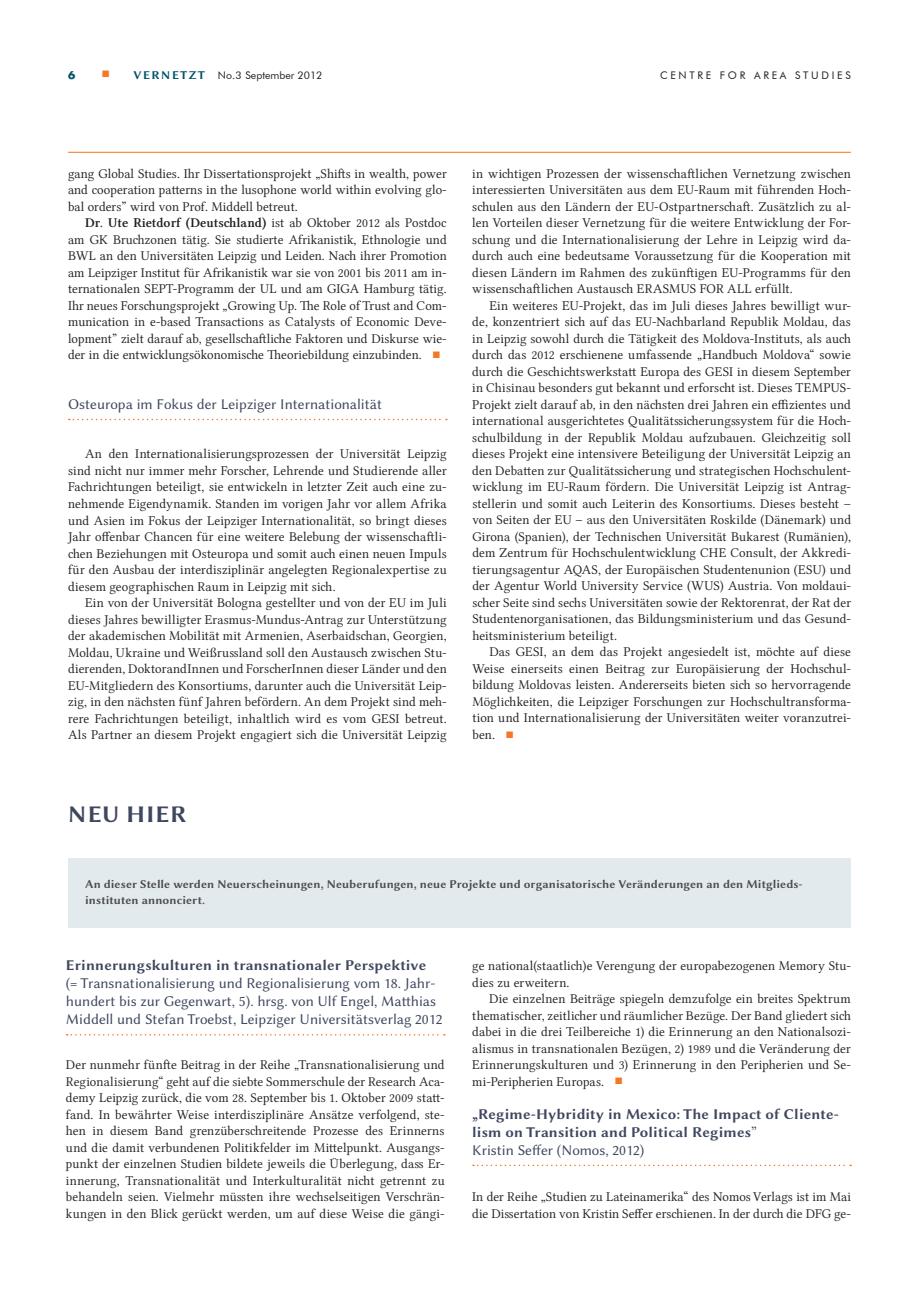
<style>
.page{position:relative;width:919px;height:1289px;background:#fff}
.page>*{position:absolute;margin:0;border:0;box-sizing:border-box;transform-origin:0 0}
.t1{font:24px "Lin Biolinum OB";letter-spacing:.03em;color:#3e475e}
.t2{font:15px/18px "Lin Biolinum O";color:#3e475e}
.t3{font:15px/18px "Lin Biolinum OB";letter-spacing:.01em;color:#3e475e}
.t4{font:13.5px/16.5px "Lin Libertine O";letter-spacing:.01em;color:#231f20;text-align:justify}
.t5{font:13.5px "Lin Libertine OB";letter-spacing:.005em;color:#231f20}
.t6{font:12px/16.5px "Lin Biolinum OB";letter-spacing:.005em;color:#4b4c4d}
.t7{font:12px "Lin Biolinum OB";color:#005368}
.t8{font:10.5px "Futura BT";color:#231f20}
.t9{font:10.5px "Futura BT";letter-spacing:.26em;color:#231f20}
.t10{font:700 10.5px "Futura";color:#005368}
.s1{font-family:"Lin Biolinum O";font-size:15px;color:#f47725}
.s2{font-family:"Lin Biolinum OB";font-size:12px;color:#005368}
.s3{font-family:"Lin Libertine O"}
.s4{font-size:15px;color:#f47725}
.s5{font-family:"Lin Biolinum O"}
</style>
<div class="page">
<hr style="left:68px;top:152px;width:782px;height:1px;background:#f47725">
<svg style="left:69px;top:419px;width:378px;height:1px"></svg>
<svg style="left:67px;top:1034px;width:378px;height:1px"></svg>
<div style="left:68px;top:858px;width:782px;height:69px;background:#e3eaee"></div>
<svg style="left:473px;top:1164px;width:378px;height:2px"></svg>
<p class="t10" style="left:68px;top:68px;width:9px">6</p>
<p class="t7" style="left:101px;top:66px;width:50px"><span class="s1">■</span> VERNE</p>
<p class="t8" style="left:180px;top:69px;width:144px"><span class="s2">TZT</span> No.3 September 2012</p>
<p class="t9" style="left:660px;top:69px;width:192px">CENTRE FOR AREA STUDIES</p>
<p class="t4" style="left:68px;top:166px;width:380px">gang Global Studies. Ihr Dissertationsprojekt „Shifts in wealth, power and cooperation patterns in the lusophone world within evolving glo&shy;bal orders” wird von Prof. Middell betreut.</p>
<p class="t5" style="left:85px;top:215px;width:363px">Dr. Ute Rietdorf (Deutschland) <span class="s3">ist ab Oktober 2012 als Postdoc</span></p>
<p class="t4" style="left:68px;top:232px;width:380px">am GK Bruchzonen tätig. Sie studierte Afrikanistik, Ethnologie und BWL an den Universitäten Leipzig und Leiden. Nach ihrer Promotion am Leipziger Institut für Afrikanistik war sie von 2001 bis 2011 am in&shy;ternationalen SEPT-Programm der UL und am GIGA Hamburg tätig.<br>Ihr neues Forschungsprojekt „Growing Up. The Role of Trust and Com&shy;munication in e-based Transactions as Catalysts of Economic Deve&shy;lopment” zielt darauf ab, gesellschaftliche Faktoren und Diskurse wie&shy;der in die entwicklungsökonomische Theoriebildung einzubinden. <span class="s4">■</span></p>
<p class="t2" style="left:68px;top:395px;width:316px">Osteuropa im Fokus der Leipziger Internationalität</p>
<p class="t4" style="left:68px;top:446px;width:380px;text-indent:17px">An den Internationalisierungsprozessen der Universität Leipzig sind nicht nur immer mehr Forscher, Lehrende und Studierende aller Fachrichtungen beteiligt, sie entwickeln in letzter Zeit auch eine zu&shy;nehmende Eigendynamik. Standen im vorigen Jahr vor allem Afrika und Asien im Fokus der Leipziger Internationalität, so bringt dieses Jahr offenbar Chancen für eine weitere Belebung der wissenschaftli&shy;chen Beziehungen mit Osteuropa und somit auch einen neuen Impuls für den Ausbau der interdisziplinär angelegten Regionalexpertise zu diesem geographischen Raum in Leipzig mit sich.</p>
<p class="t4" style="left:68px;top:595px;width:380px;text-indent:17px">Ein von der Universität Bologna gestellter und von der EU im Juli dieses Jahres bewilligter Erasmus-Mundus-Antrag zur Unterstützung der akademischen Mobilität mit Armenien, Aserbaidschan, Georgien, Moldau, Ukraine und Weißrussland soll den Austausch zwischen Stu&shy;dierenden, DoktorandInnen und ForscherInnen dieser Länder und den EU-Mitgliedern des Konsortiums, darunter auch die Universität Leip&shy;zig, in den nächsten fünf Jahren befördern. An dem Projekt sind meh&shy;rere Fachrichtungen beteiligt, inhaltlich wird es vom GESI betreut.<br>Als Partner an diesem Projekt engagiert sich die Universität Leipzig</p>
<h1 class="t1" style="left:68px;top:797px;width:120px">Neu hier</h1>
<p class="t4" style="left:472px;top:166px;width:380px">in wichtigen Prozessen der wissenschaftlichen Vernetzung zwischen interessierten Universitäten aus dem EU-Raum mit führenden Hoch&shy;schulen aus den Ländern der EU-Ostpartnerschaft. Zusätzlich zu al&shy;len Vorteilen dieser Vernetzung für die weitere Entwicklung der For&shy;schung und die Internationalisierung der Lehre in Leipzig wird da&shy;durch auch eine bedeutsame Voraussetzung für die Kooperation mit diesen Ländern im Rahmen des zukünftigen EU-Programms für den wissenschaftlichen Austausch ERA SMUS FOR ALL</p>
<p class="t4" style="left:755px;top:281px;width:39px">erfüllt.</p>
<p class="t4" style="left:489px;top:297px;width:363px">Ein weiteres EU-Projekt, das im Juli dieses Jahres bewilligt wur-</p>
<p class="t4" style="left:472px;top:314px;width:380px">de, konzentriert sich auf das EU-Nachbarland Republik Moldau, das</p>
<p class="t4" style="left:472px;top:330px;width:380px">in Leipzig sowohl durch die Tätigkeit des Moldova-Instituts, als auch</p>
<p class="t4" style="left:472px;top:347px;width:380px">durch das 2012 erschienene umfassende „Handbuch Moldova“ sowie</p>
<p class="t4" style="left:472px;top:363px;width:380px">durch die Geschichtswerkstatt Europa des GESI in diesem September</p>
<p class="t4" style="left:472px;top:380px;width:380px">in Chisinau besonders gut bekannt und erforscht ist. Dieses TEMPUS-</p>
<p class="t4" style="left:472px;top:396px;width:380px">Projekt zielt darauf ab, in den nächsten drei Jahren ein effizientes und</p>
<p class="t4" style="left:472px;top:413px;width:380px">international ausgerichtetes Qualitätssicherungssystem für die Hoch-</p>
<p class="t4" style="left:472px;top:429px;width:380px">schulbildung in der Republik Moldau aufzubauen. Gleichzeitig soll</p>
<p class="t4" style="left:472px;top:446px;width:380px">dieses Projekt eine intensivere Beteiligung der Universität Leipzig an</p>
<p class="t4" style="left:472px;top:462px;width:380px">den Debatten zur Qualitätssicherung und strategischen Hochschulent-</p>
<p class="t4" style="left:472px;top:479px;width:380px">wicklung im EU-Raum fördern. Die Universität Leipzig ist Antrag-</p>
<p class="t4" style="left:472px;top:495px;width:380px">stellerin und somit auch Leiterin des Konsortiums. Dieses besteht –</p>
<p class="t4" style="left:472px;top:512px;width:380px">von Seiten der EU – aus den Universitäten Roskilde (Dänemark) und</p>
<p class="t4" style="left:472px;top:528px;width:380px">Girona (Spanien), der Technischen Universität Bukarest (Rumänien),</p>
<p class="t4" style="left:472px;top:545px;width:380px">dem Zentrum für Hochschulentwicklung CHE Consult, der Akkredi-</p>
<p class="t4" style="left:472px;top:561px;width:380px">tierungsagentur AQAS, der Europäischen Studentenunion (ESU) und</p>
<p class="t4" style="left:472px;top:578px;width:380px">der Agentur World University Service (WUS) Austria. Von moldaui-</p>
<p class="t4" style="left:472px;top:594px;width:380px">scher Seite sind sechs Universitäten sowie der Rektorenrat, der Rat der</p>
<p class="t4" style="left:472px;top:611px;width:380px">Studentenorganisationen, das Bildungsministerium und das Gesund-</p>
<p class="t4" style="left:472px;top:627px;width:146px">heitsministerium beteiligt.</p>
<p class="t4" style="left:489px;top:644px;width:363px">Das GESI, an dem das Projekt angesiedelt ist, möchte auf diese</p>
<p class="t4" style="left:472px;top:660px;width:380px">Weise einerseits einen Beitrag zur Europäisierung der Hochschul-</p>
<p class="t4" style="left:472px;top:677px;width:380px">bildung Moldovas leisten. Andererseits bieten sich so hervorragende</p>
<p class="t4" style="left:472px;top:693px;width:380px">Möglichkeiten, die Leipziger Forschungen zur Hochschultransforma-</p>
<p class="t4" style="left:472px;top:710px;width:380px">tion und Internationalisierung der Universitäten weiter voranzutrei-</p>
<p class="t4" style="left:472px;top:726px;width:43px">ben. <span class="s1">■</span></p>
<p class="t6" style="left:85px;top:874px;width:719px">An dieser Stelle werden N euerscheinungen, N euberufungen, neue Projekte und organisatorische Veränderungen an den Mitglieds&shy;instituten annonciert.</p>
<p class="t3" style="left:66px;top:955px;width:362px">Erinnerungskulturen in transnationaler Perspektive</p>
<p class="t2" style="left:66px;top:974px;width:378px">(= Transnationalisierung und Regionalisierung vom 18. Jahr&shy;hundert bis zur Gegenwart, 5). hrsg. von Ulf Engel, Matthias<br>Middell und Stefan Troebst, Leipziger Universitätsverlag 2012</p>
<p class="t4" style="left:66px;top:1057px;width:380px">Der nunmehr fünfte Beitrag in der Reihe „Transnationalisierung und Regionalisierung“ geht auf die siebte Sommerschule der Research Aca&shy;demy Leipzig zurück, die vom 28. September bis 1. Oktober 2009 statt&shy;fand. In bewährter Weise interdisziplinäre Ansätze verfolgend, ste&shy;hen in diesem Band grenzüberschreitende Prozesse des Erinnerns und die damit verbundenen Politikfelder im Mittelpunkt. Ausgangs&shy;punkt der einzelnen Studien bildete jeweils die Überlegung, dass Er&shy;innerung, Transnationalität und Interkulturalität nicht getrennt zu behandeln seien. Vielmehr müssten ihre wechselseitigen Verschrän&shy;kungen in den Blick gerückt werden, um auf diese Weise die gängi-</p>
<p class="t4" style="left:472px;top:958px;width:380px">ge national(staatlich)e Verengung der europabezogenen Memory Stu&shy;dies zu erweitern.</p>
<p class="t4" style="left:472px;top:991px;width:380px;text-indent:17px">Die einzelnen Beiträge spiegeln demzufolge ein breites Spektrum thematischer, zeitlicher und räumlicher Bezüge. Der Band gliedert sich dabei in die drei Teilbereiche 1) die Erinnerung an den Nationalsozi&shy;alismus in transnationalen Bezügen, 2) 1989 und die Veränderung der Erinnerungskulturen und 3) Erinnerung in den Peripherien und Se&shy;mi-Peripherien Europas. <span class="s1">■</span></p>
<p class="t3" style="left:472px;top:1104px;width:368px">„Regime-Hybridity in Mexico: The I mpact of Cliente&shy;lism on Transition and Political Regimes<span class="s5">”</span></p>
<p class="t2" style="left:472px;top:1141px;width:173px">Kristin Seffer (Nomos, 2012)</p>
<p class="t4" style="left:472px;top:1189px;width:380px">In der Reihe „Studien zu Lateinamerika“ des Nomos Verlags ist im Mai die Dissertation von Kristin Seffer erschienen. In der durch die DFG ge-</p>
</div>
